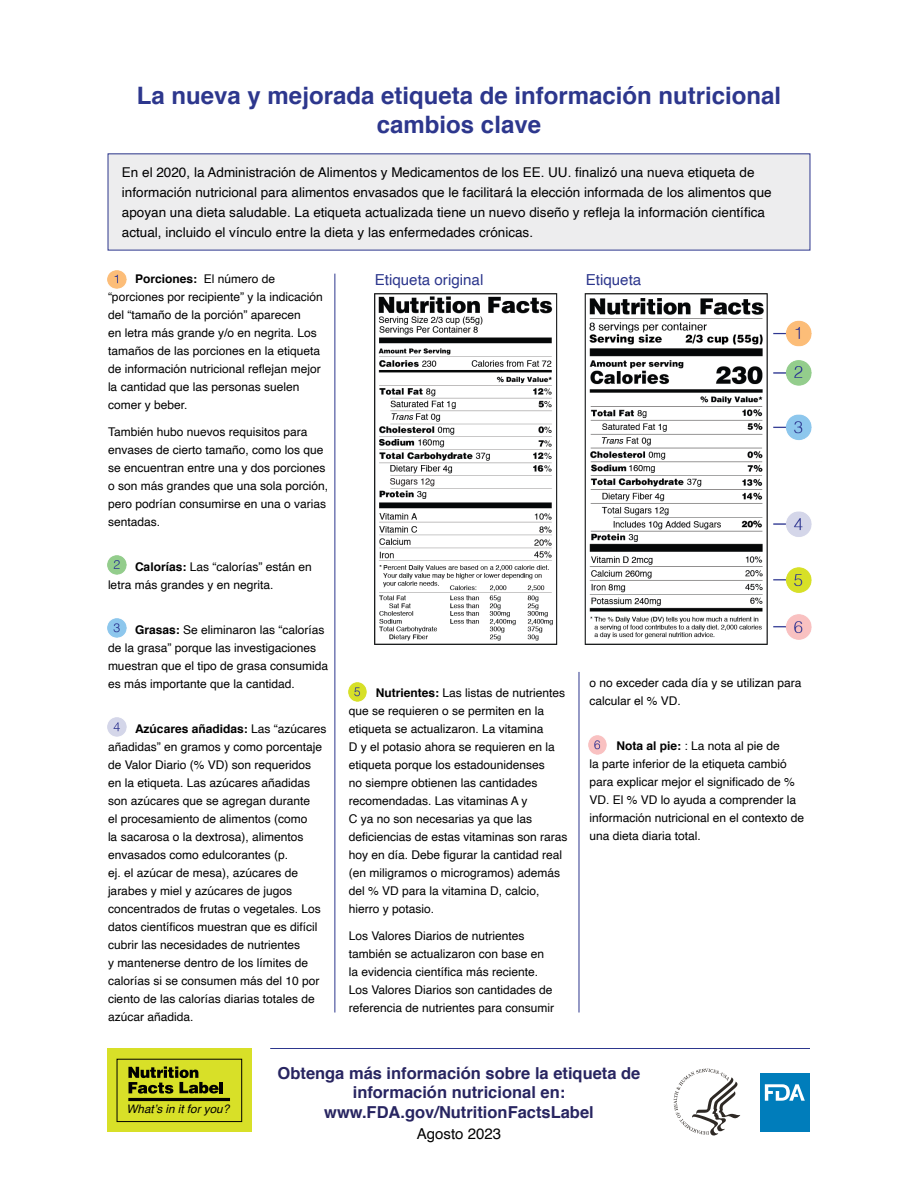
<style>
.page{position:relative;width:918px;height:1188px;background:#fff}
.page>*{position:absolute;margin:0;border:0;box-sizing:border-box;transform-origin:0 0}
.t1{font:700 24px/28.5px "Helvetica";color:#2d378d;text-align:center}
.t2{font:700 16.5px/19.5px "Helvetica";color:#282561;text-align:center}
.t3{font:15.15px "Helvetica";color:#2d378d}
.t4{font:15px "Helvetica";color:#000}
.t5{font:13.5px/20px "Helvetica";color:#000}
.t6{font:12px/18px "Helvetica";color:#000101}
.t7{font:12px/18px "Helvetica";color:#000}
.t8{font:italic 11.7px "Helvetica";color:#010101}
.s1{font-weight:700}
.s2{font-weight:700;color:#000}
</style>
<div class="page">
<div style="left:107px;top:1049px;width:144px;height:83px;background:#d8e028"></div>
<div style="left:117px;top:1059px;width:125px;height:63px;border:1px solid #010101"></div>
<hr style="left:128px;top:1098px;width:102px;height:3px;background:#010101">
<svg style="left:128px;top:1067px;width:95px;height:27px"></svg>
<hr style="left:270px;top:1048px;width:540px;height:1px;background:#2d378d">
<div style="left:760px;top:1073px;width:49px;height:59px;background:#007dbb"></div>
<svg style="left:765px;top:1084px;width:40px;height:17px"></svg>
<svg style="left:674px;top:1069px;width:66px;height:67px"></svg>
<div style="left:108px;top:154px;width:702px;height:96px;background:#ededee"></div>
<hr style="left:334px;top:274px;width:1px;height:738px;background:#2d378d">
<hr style="left:579px;top:672px;width:1px;height:340px;background:#2d378d">
<img style="left:108px;top:270px;width:19px;height:19px">
<img style="left:108px;top:556px;width:19px;height:18px">
<img style="left:108px;top:619px;width:18px;height:19px">
<img style="left:108px;top:718px;width:19px;height:19px">
<img style="left:348px;top:683px;width:19px;height:19px">
<img style="left:588px;top:736px;width:19px;height:18px">
<img style="left:375px;top:293px;width:436px;height:351px">
<p class="t1" style="left:137px;top:82px;width:646px">La nueva y mejorada etiqueta de información nutricional cambios clave</p>
<p class="t5" style="left:122px;top:163px;width:651px">En el 2020, la Administración de Alimentos y Medicamentos de los EE. UU. finalizó una nueva etiqueta de información nutricional para alimentos envasados que le facilitará la elección informada de los alimentos que apoyan una dieta saludable. La etiqueta actualizada tiene un nuevo diseño y refleja la información científica actual, incluido el vínculo entre la dieta y las enfermedades crónicas.</p>
<p class="t6" style="left:108px;top:270px;width:216px;text-indent:27px"><span class="s1">Porciones:</span> El número de “porciones por recipiente” y la indicación del “tamaño de la porción” aparecen<br>en letra más grande y/o en negrita. Los tamaños de las porciones en la etiqueta de información nutricional reflejan mejor la cantidad que las personas suelen comer y beber.</p>
<p class="t6" style="left:108px;top:423px;width:222px">También hubo nuevos requisitos para envases de cierto tamaño, como los que se encuentran entre una y dos porciones o son más grandes que una sola porción, pero podrían consumirse en una o varias sentadas.</p>
<p class="t7" style="left:108px;top:558px;width:205px;text-indent:27px"><span class="s1">Calorías:</span> Las “calorías” están en letra más grandes y en negrita.</p>
<p class="t6" style="left:108px;top:621px;width:222px;text-indent:27px"><span class="s1">Grasas:</span> Se eliminaron las “calorías de la grasa” porque las investigaciones muestran que el tipo de grasa consumida es más importante que la cantidad.</p>
<p class="t6" style="left:108px;top:720px;width:220px;text-indent:27px"><span class="s2">Azúcares añadidas:</span> Las “azúcares añadidas” en gramos y como porcentaje de Valor Diario (% VD) son requeridos en la etiqueta. Las azúcares añadidas son azúcares que se agregan durante<br>el procesamiento de alimentos (como<br>la sacarosa o la dextrosa), alimentos envasados como edulcorantes (p.<br>ej. el azúcar de mesa), azúcares de jarabes y miel y azúcares de jugos concentrados de frutas o vegetales. Los datos científicos muestran que es difícil cubrir las necesidades de nutrientes<br>y mantenerse dentro de los límites de calorías si se consumen más del 10 por ciento de las calorías diarias totales de azúcar añadida.</p>
<p class="t3" style="left:375px;top:268px;width:110px">Etiqueta original</p>
<p class="t3" style="left:586px;top:268px;width:57px">Etiqueta</p>
<p class="t6" style="left:590px;top:674px;width:214px">o no exceder cada día y se utilizan para calcular el % VD.</p>
<p class="t6" style="left:590px;top:737px;width:216px;text-indent:27px"><span class="s2">Nota al pie:</span> : La nota al pie de<br>la parte inferior de la etiqueta cambió para explicar mejor el significado de % VD. El % VD lo ayuda a comprender la información nutricional en el contexto de una dieta diaria total.</p>
<p class="t6" style="left:349px;top:684px;width:220px;text-indent:27px"><span class="s1">Nutrientes:</span> Las listas de nutrientes que se requieren o se permiten en la etiqueta se actualizaron. La vitamina<br>D y el potasio ahora se requieren en la etiqueta porque los estadounidenses<br>no siempre obtienen las cantidades recomendadas. Las vitaminas A y<br>C ya no son necesarias ya que las deficiencias de estas vitaminas son raras hoy en día. Debe figurar la cantidad real (en miligramos o microgramos) además del % VD para la vitamina D, calcio, hierro y potasio.</p>
<p class="t6" style="left:349px;top:927px;width:207px">Los Valores Diarios de nutrientes también se actualizaron con base en la evidencia científica más reciente.<br>Los Valores Diarios son cantidades de referencia de nutrientes para consumir</p>
<p class="t8" style="left:127px;top:1100px;width:104px">What’s in it for you?</p>
<h2 class="t2" style="left:278px;top:1064px;width:364px">Obtenga más información sobre la etiqueta de información nutricional en: www.FDA.gov/NutritionFactsLabel</h2>
<p class="t4" style="left:417px;top:1122px;width:86px">Agosto 2023</p>
</div>
